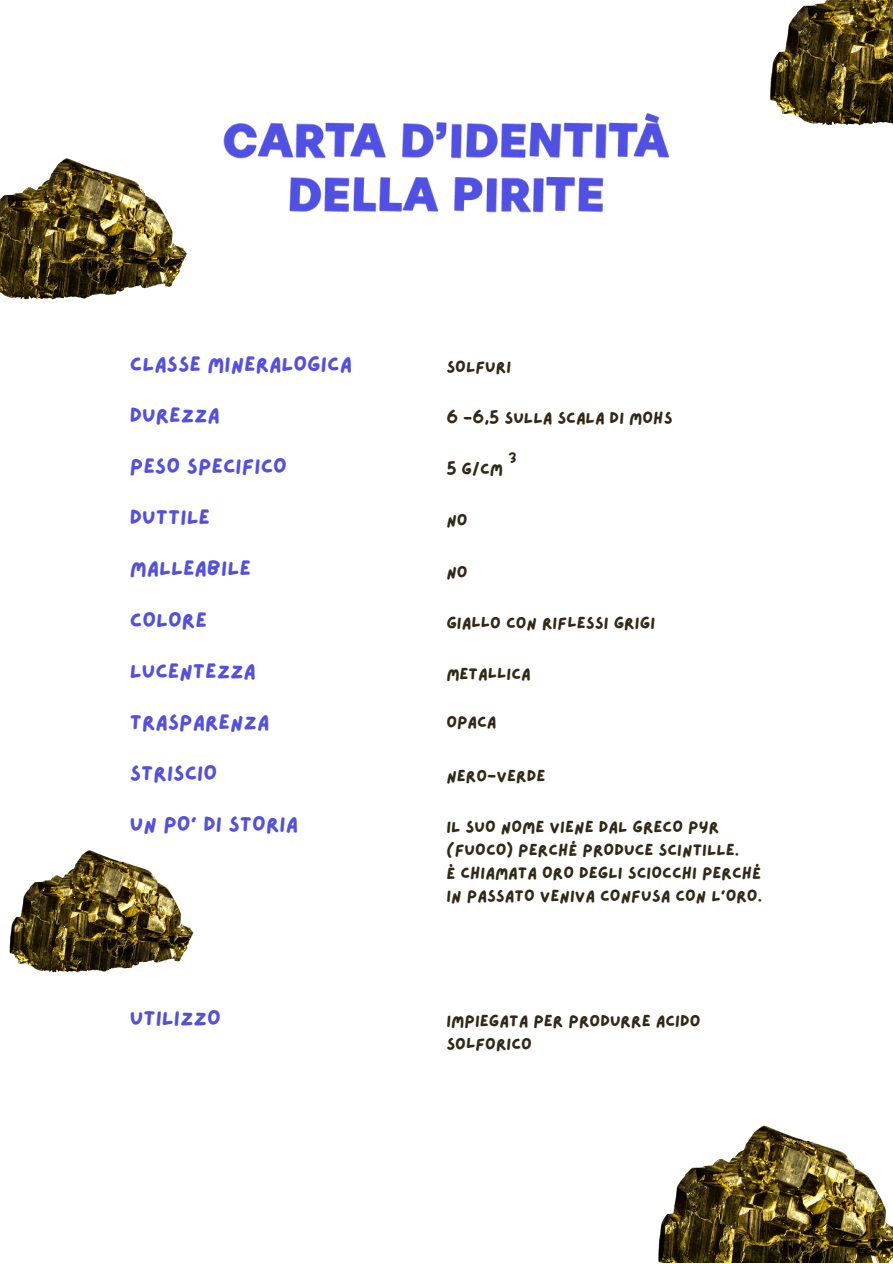
<style>
.page{position:relative;width:893px;height:1264px;background:#fff}
.page>*{position:absolute;margin:0;border:0;box-sizing:border-box;transform-origin:0 0}
.t1{font:21.3px "Lazydog";color:#5250e2}
.t2{font:16.65px/23px "Lazydog";color:#312816}
.t3{font:13.35px "Lazydog";color:#312816}
</style>
<div class="page">
<img style="left:235px;top:112px;width:434px;height:101px">
<img style="left:658px;top:1125px;width:234px;height:137px">
<img style="left:9px;top:850px;width:185px;height:123px">
<img style="left:0;top:124px;width:235px;height:176px">
<img style="left:770px;top:0;width:122px;height:126px">
<p class="t1" style="left:130px;top:354px;width:223px">CLASSE MINERALOGICA</p>
<p class="t1" style="left:130px;top:405px;width:92px">DUREZZA</p>
<p class="t1" style="left:130px;top:456px;width:159px">PESO SPECIFICO</p>
<p class="t1" style="left:130px;top:507px;width:82px">DUTTILE</p>
<p class="t1" style="left:130px;top:558px;width:122px">MALLEABILE</p>
<p class="t1" style="left:130px;top:609px;width:78px">COLORE</p>
<p class="t1" style="left:130px;top:660px;width:127px">LUCENTEZZA</p>
<p class="t1" style="left:130px;top:711px;width:141px">TRASPARENZA</p>
<p class="t1" style="left:130px;top:762px;width:89px">STRISCIO</p>
<p class="t1" style="left:130px;top:813px;width:170px">UN PO' DI STORIA</p>
<p class="t1" style="left:130px;top:1007px;width:92px">UTILIZZO</p>
<p class="t2" style="left:446px;top:356px;width:66px">SOLFURI</p>
<p class="t2" style="left:446px;top:407px;width:228px">6 -6,5 SULLA SCALA DI MOHS</p>
<p class="t2" style="left:446px;top:458px;width:58px">5 G/CM</p>
<p class="t3" style="left:508px;top:452px;width:10px">3</p>
<p class="t2" style="left:446px;top:509px;width:23px">NO</p>
<p class="t2" style="left:446px;top:560px;width:23px">NO</p>
<p class="t2" style="left:446px;top:611px;width:210px">GIALLO CON RIFLESSI GRIGI</p>
<p class="t2" style="left:446px;top:662px;width:86px">METALLICA</p>
<p class="t2" style="left:446px;top:711px;width:52px">OPACA</p>
<p class="t2" style="left:446px;top:765px;width:100px">NERO-VERDE</p>
<p class="t2" style="left:446px;top:816px;width:317px">IL SUO NOME VIENE DAL GRECO PYR (FUOCO) PERCHÉ PRODUCE SCINTILLE.<br>È CHIAMATA ORO DEGLI SCIOCCHI PERCHÉ IN PASSATO VENIVA CONFUSA CON L'ORO.</p>
<p class="t2" style="left:446px;top:1010px;width:255px">IMPIEGATA PER PRODURRE ACIDO<br>SOLFORICO</p>
</div>
